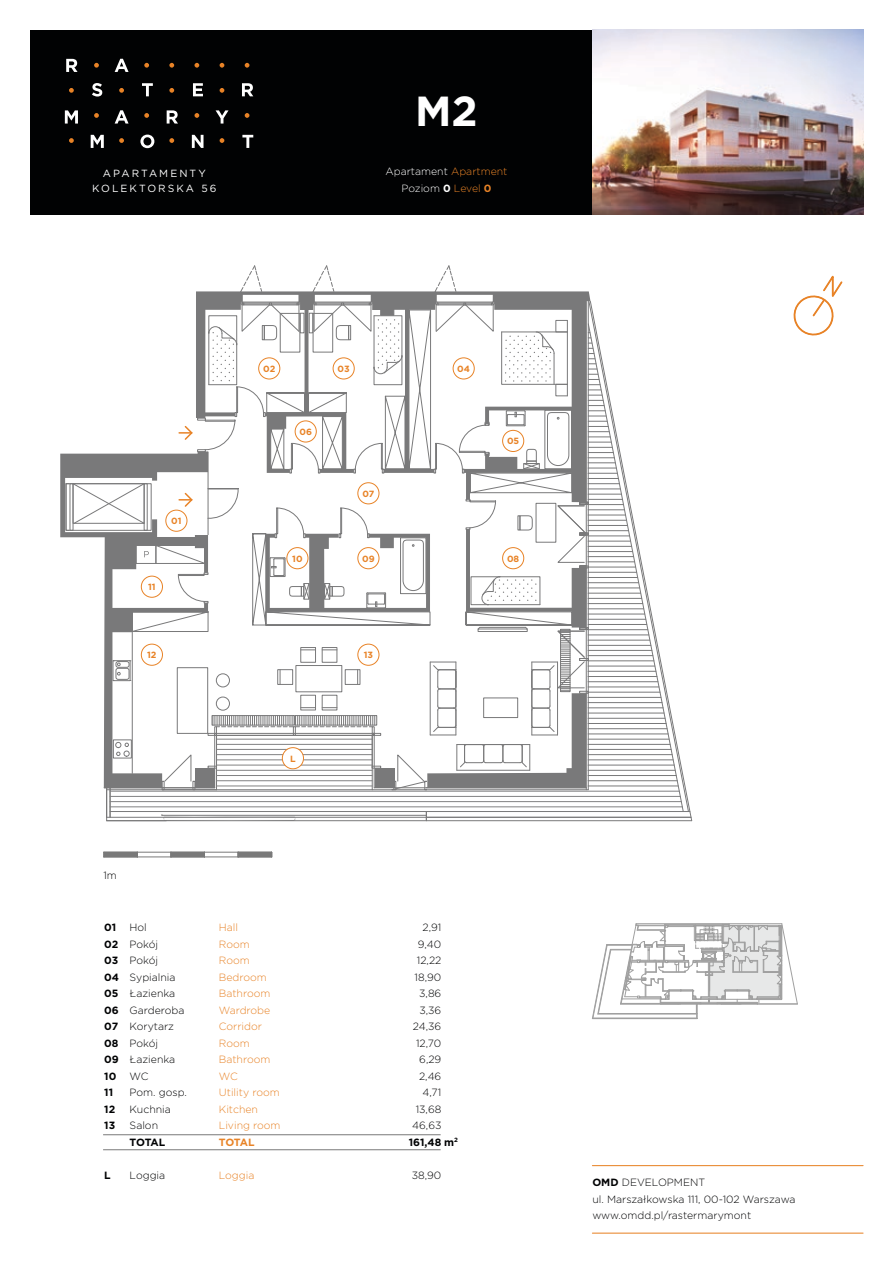
<style>
.page{position:relative;width:893px;height:1263px;background:#fff}
.page>*{position:absolute;margin:0;border:0;box-sizing:border-box;transform-origin:0 0}
.t1{font:700 42px "Gotham";color:#fff}
.t2{font:300 10.5px/16.5px "Gotham";color:#010203}
.t3{font:300 10.5px/16.5px "Gotham";color:#e88327}
.t4{font:300 10.5px/16.5px "Gotham";color:#fff;text-align:center}
.t5{font:700 10.5px "Gotham";color:#010203}
.t6{font:700 10.5px "Gotham";letter-spacing:-.03em;color:#e88327}
.t7{font:10.35px/14.7px "Gotham";letter-spacing:.2em;color:#fff;text-align:center}
.t8{font:700 9px "Gotham";color:#e88327}
.s1{color:#e88327}
.s2{font-weight:700}
.s3{font-weight:700;color:#e88327}
</style>
<div class="page">
<svg style="left:435px;top:265px;width:22px;height:26px"></svg>
<svg style="left:313px;top:265px;width:22px;height:26px"></svg>
<svg style="left:240px;top:265px;width:22px;height:26px"></svg>
<svg style="left:196px;top:291px;width:394px;height:11px;fill:#79797a"></svg>
<svg style="left:60px;top:453px;width:5px;height:85px"></svg>
<hr style="left:107px;top:820px;width:585px;height:1px;background:#79797a">
<hr style="left:107px;top:817px;width:584px;height:1px;background:#79797a">
<hr style="left:426px;top:811px;width:264px;height:1px;background:#79797a">
<hr style="left:106px;top:781px;width:1px;height:40px;background:#79797a">
<hr style="left:110px;top:787px;width:1px;height:30px;background:#79797a">
<hr style="left:110px;top:806px;width:572px;height:1px;background:#818182">
<hr style="left:110px;top:801px;width:571px;height:1px;background:#818182">
<hr style="left:110px;top:796px;width:570px;height:1px;background:#818182">
<hr style="left:110px;top:791px;width:569px;height:1px;background:#818182">
<svg style="left:65px;top:302px;width:524px;height:488px"></svg>
<hr style="left:110px;top:811px;width:316px;height:1px;background:#79797a">
<hr style="left:162px;top:815px;width:264px;height:1px;background:#79797a">
<svg style="left:590px;top:805px;width:102px;height:16px"></svg>
<svg style="left:588px;top:323px;width:96px;height:489px"></svg>
<svg style="left:162px;top:814px;width:133px;height:7px"></svg>
<svg style="left:793px;top:275px;width:50px;height:61px"></svg>
<div style="left:104px;top:852px;width:33px;height:5px;background:#797979"></div>
<div style="left:171px;top:852px;width:33px;height:5px;background:#797979"></div>
<div style="left:238px;top:852px;width:34px;height:5px;background:#797979"></div>
<hr style="left:204px;top:852px;width:34px;height:1px;background:#797979">
<hr style="left:204px;top:856px;width:34px;height:1px;background:#797979">
<hr style="left:137px;top:852px;width:34px;height:1px;background:#797979">
<hr style="left:137px;top:856px;width:34px;height:1px;background:#797979">
<hr style="left:103px;top:1134px;width:338px;height:1px;background:#797979">
<hr style="left:103px;top:1149px;width:338px;height:1px;background:#797979">
<svg style="left:592px;top:923px;width:206px;height:96px"></svg>
<hr style="left:592px;top:1165px;width:271px;height:1px;background:#e88327">
<hr style="left:592px;top:1232px;width:271px;height:1px;background:#e88327">
<div style="left:30px;top:30px;width:571px;height:184px;background:#010203"></div>
<svg style="left:65px;top:59px;width:188px;height:89px"></svg>
<img style="left:592px;top:30px;width:271px;height:184px">
<p class="t7" style="left:92px;top:166px;width:126px">APARTAMENTY<br>KOLEKTORSKA 56</p>
<h1 class="t1" style="left:415px;top:83px;width:64px">M2</h1>
<p class="t4" style="left:385px;top:163px;width:123px">Apartament <span class="s1">Apartment<br></span>Poziom <span class="s2">0</span> <span class="s1">Level</span> <span class="s3">0</span></p>
<p class="t8" style="left:263px;top:363px;width:14px">02</p>
<p class="t8" style="left:338px;top:363px;width:14px">03</p>
<p class="t8" style="left:171px;top:515px;width:12px">01</p>
<p class="t8" style="left:148px;top:581px;width:9px">11</p>
<p class="t8" style="left:299px;top:426px;width:14px">06</p>
<p class="t8" style="left:362px;top:488px;width:14px">07</p>
<p class="t8" style="left:292px;top:552px;width:12px">10</p>
<p class="t8" style="left:362px;top:552px;width:14px">09</p>
<p class="t8" style="left:147px;top:649px;width:11px">12</p>
<p class="t8" style="left:364px;top:649px;width:11px">13</p>
<p class="t8" style="left:290px;top:752px;width:7px">L</p>
<p class="t2" style="left:103px;top:866px;width:15px">1m</p>
<p class="t8" style="left:457px;top:363px;width:14px">04</p>
<p class="t8" style="left:507px;top:435px;width:14px">05</p>
<p class="t8" style="left:507px;top:552px;width:14px">08</p>
<p class="t3" style="left:219px;top:919px;width:63px">Hall<br>Room<br>Room<br>Bedroom<br>Bathroom<br>Wardrobe<br>Corridor<br>Room<br>Bathroom<br>WC<br>Utility room<br>Kitchen<br>Living room</p>
<p class="t6" style="left:219px;top:1135px;width:37px">TOTAL</p>
<p class="t3" style="left:219px;top:1166px;width:37px">Loggia</p>
<p class="t5" style="left:104px;top:921px;width:14px">01</p>
<p class="t2" style="left:130px;top:919px;width:19px">Hol</p>
<p class="t2" style="left:422px;top:919px;width:20px">2,91</p>
<p class="t2" style="left:104px;top:936px;width:55px"><span class="s2">02</span> Pokój</p>
<p class="t2" style="left:418px;top:936px;width:25px">9,40</p>
<p class="t2" style="left:104px;top:952px;width:55px"><span class="s2">03</span> Pokój</p>
<p class="t2" style="left:417px;top:952px;width:26px">12,22</p>
<p class="t2" style="left:104px;top:968px;width:73px"><span class="s2">04</span> Sypialnia</p>
<p class="t2" style="left:415px;top:968px;width:28px">18,90</p>
<p class="t2" style="left:104px;top:985px;width:72px"><span class="s2">05</span> Łazienka</p>
<p class="t2" style="left:419px;top:985px;width:24px">3,86</p>
<p class="t2" style="left:104px;top:1001px;width:82px"><span class="s2">06</span> Garderoba</p>
<p class="t2" style="left:419px;top:1001px;width:23px">3,36</p>
<p class="t2" style="left:104px;top:1018px;width:71px"><span class="s2">07</span> Korytarz</p>
<p class="t2" style="left:413px;top:1018px;width:30px">24,36</p>
<p class="t2" style="left:104px;top:1034px;width:55px"><span class="s2">08</span> Pokój</p>
<p class="t2" style="left:416px;top:1034px;width:27px">12,70</p>
<p class="t2" style="left:104px;top:1051px;width:72px"><span class="s2">09</span> Łazienka</p>
<p class="t2" style="left:419px;top:1051px;width:24px">6,29</p>
<p class="t5" style="left:104px;top:1069px;width:14px">10</p>
<p class="t2" style="left:130px;top:1067px;width:20px">WC</p>
<p class="t2" style="left:419px;top:1067px;width:24px">2,46</p>
<p class="t5" style="left:104px;top:1086px;width:10px">11</p>
<p class="t2" style="left:130px;top:1084px;width:59px">Pom. gosp.</p>
<p class="t2" style="left:422px;top:1084px;width:20px">4,71</p>
<p class="t5" style="left:104px;top:1102px;width:12px">12</p>
<p class="t2" style="left:130px;top:1100px;width:43px">Kuchnia</p>
<p class="t2" style="left:416px;top:1100px;width:27px">13,68</p>
<p class="t5" style="left:104px;top:1119px;width:12px">13</p>
<p class="t2" style="left:130px;top:1117px;width:30px">Salon</p>
<p class="t2" style="left:412px;top:1117px;width:31px">46,63</p>
<p class="t5" style="left:130px;top:1135px;width:37px">TOTAL</p>
<p class="t5" style="left:409px;top:1135px;width:51px">161,48 m<sup>2</sup></p>
<p class="t5" style="left:104px;top:1168px;width:8px">L</p>
<p class="t2" style="left:130px;top:1166px;width:37px">Loggia</p>
<p class="t2" style="left:412px;top:1166px;width:31px">38,90</p>
<p class="t2" style="left:592px;top:1174px;width:205px"><span class="s2">OMD</span> DEVELOPMENT<br>ul. Marszałkowska 111, 00-102 Warszawa www.omdd.pl/rastermarymont</p>
</div>
